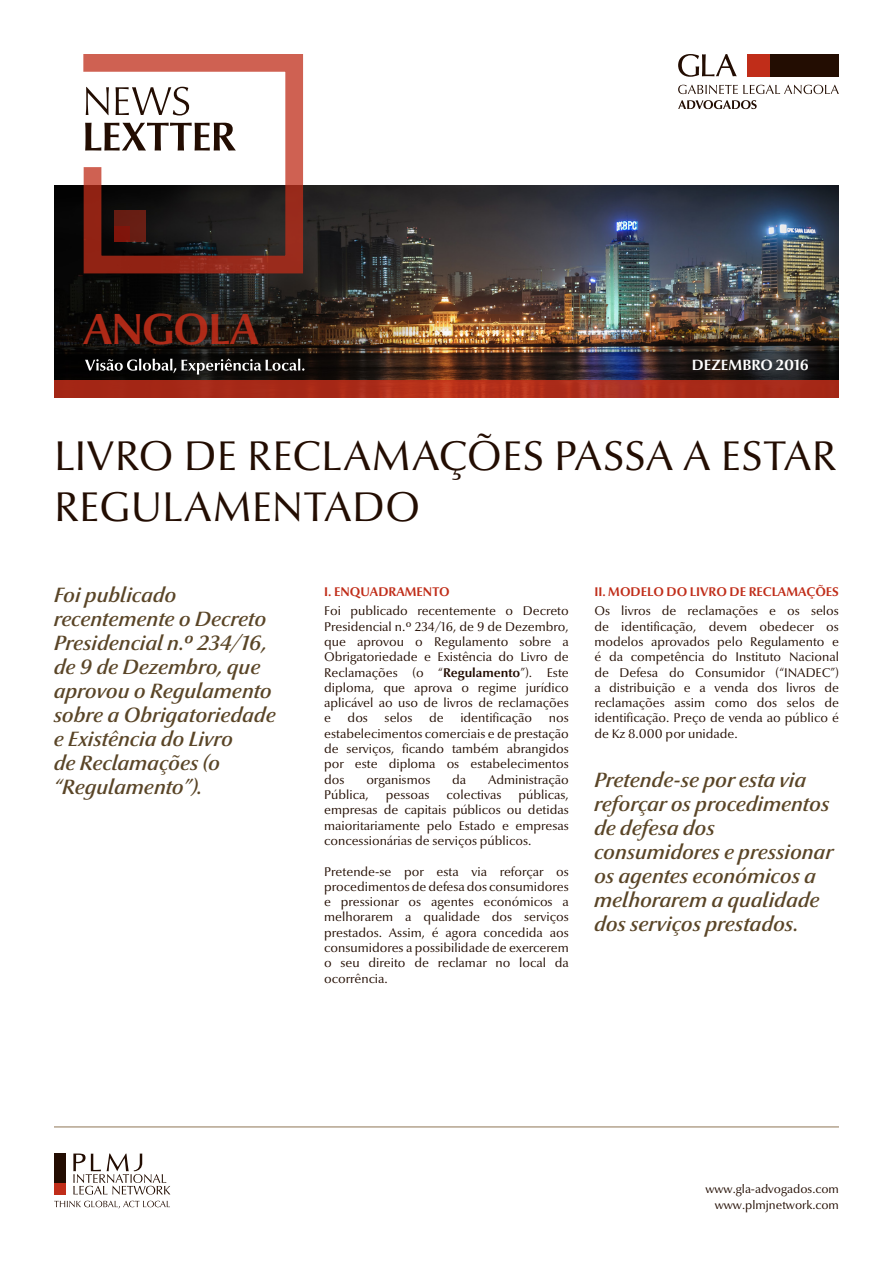
<style>
.page{position:relative;width:893px;height:1263px;background:#fff}
.page>*{position:absolute;margin:0;border:0;box-sizing:border-box;transform-origin:0 0}
.t1{font:700 43.95px "Optima Nova LT";letter-spacing:-.035em;color:#c02d19}
.t2{font:42px/50.4px "Optima Nova LT";letter-spacing:.01em;color:#230d02}
.t3{font:italic 600 21px/24px "Optima Nova LT";color:#5a4527}
.t4{font:700 15px "Optima Nova LT";color:#fff}
.Corpo{font:12.75px/15.3px "Optima Nova LT";color:#230d02;text-align:justify}
.Corpo-2{font:700 12.75px "Optima Nova LT";color:#c02d19}
.t5{font:12px "Optima Nova LT";color:#230d02}
.s1{font-weight:700}
</style>
<div class="page">
<img style="left:54px;top:185px;width:785px;height:196px">
<div style="left:770px;top:54px;width:69px;height:22px;background:#230d02"></div>
<div style="left:748px;top:54px;width:22px;height:22px;background:#c02d19"></div>
<svg style="left:678px;top:54px;width:59px;height:23px"></svg>
<svg style="left:678px;top:100px;width:79px;height:9px"></svg>
<svg style="left:678px;top:85px;width:161px;height:9px"></svg>
<svg style="left:54px;top:381px;width:785px;height:17px;background:#ab2c19"></svg>
<svg style="left:85px;top:359px;width:219px;height:16px;background:#424140"></svg>
<div style="left:54px;top:1183px;width:12px;height:11px;background:#c02d19"></div>
<div style="left:54px;top:1153px;width:12px;height:30px;background:#230d02"></div>
<svg style="left:73px;top:1153px;width:97px;height:41px"></svg>
<svg style="left:54px;top:1201px;width:116px;height:8px"></svg>
<hr style="left:54px;top:1126px;width:785px;height:2px;background:#b4a38e">
<svg style="left:82px;top:54px;width:223px;height:221px"></svg>
<div style="left:114px;top:226px;width:16px;height:15px;background:#7f150b"></div>
<h1 class="t1" style="left:83px;top:303px;width:177px">ANGOLA</h1>
<p class="t4" style="left:692px;top:357px;width:119px">DEZEMBRO 2016</p>
<p class="t2" style="left:54px;top:432px;width:784px">LIVRO DE RECLAMAÇÕES PASSA A ESTAR<br>REGULAMENTADO</p>
<p class="t3" style="left:54px;top:584px;width:224px">Foi publicado recentemente o Decreto<br>Presidencial n.º 234/16, de 9 de Dezembro, que aprovou o Regulamento sobre a Obrigatoriedade e Existência do Livro<br>de Reclamações (o “Regulamento”).</p>
<p class="Corpo-2" style="left:324px;top:584px;width:127px">I. ENQUADRAMENTO</p>
<p class="Corpo" style="left:324px;top:604px;width:246px">Foi publicado recentemente o Decreto Presidencial n.º 234/16, de 9 de Dezembro, que aprovou o Regulamento sobre a Obrigatoriedade e Existência do Livro de Reclamações (o “<span class="s1">Regulamento</span>”). Este diploma, que aprova o regime jurídico aplicável ao uso de livros de reclamações e</p>
<p class="Corpo" style="left:348px;top:711px;width:22px">dos</p>
<p class="Corpo" style="left:385px;top:711px;width:29px">selos</p>
<p class="Corpo" style="left:429px;top:711px;width:16px">de</p>
<p class="Corpo" style="left:460px;top:711px;width:73px">identificação</p>
<p class="Corpo" style="left:324px;top:711px;width:246px;text-indent:225px">nos estabelecimentos comerciais e de prestação de serviços, ficando também abrangidos por este diploma os estabelecimentos dos</p>
<p class="Corpo" style="left:366px;top:772px;width:66px">organismos</p>
<p class="Corpo" style="left:452px;top:772px;width:16px">da</p>
<p class="Corpo" style="left:488px;top:772px;width:82px">Administração</p>
<p class="Corpo" style="left:324px;top:787px;width:46px">Pública,</p>
<p class="Corpo" style="left:386px;top:787px;width:45px">pessoas</p>
<p class="Corpo" style="left:447px;top:787px;width:56px">colectivas</p>
<p class="Corpo" style="left:324px;top:787px;width:246px;text-indent:194px">públicas, empresas de capitais públicos ou detidas maioritariamente pelo Estado e empresas concessionárias de serviços públicos.</p>
<p class="Corpo" style="left:324px;top:864px;width:246px">Pretende-se por esta via reforçar os procedimentos de defesa dos consumidores e pressionar os agentes económicos a melhorarem a qualidade dos serviços prestados. Assim, é agora concedida aos consumidores a possibilidade de exercerem o seu direito de reclamar no local da ocorrência.</p>
<p class="Corpo-2" style="left:594px;top:584px;width:246px">II. MODELO DO LIVRO DE RECLAMAÇÕES</p>
<p class="Corpo" style="left:594px;top:604px;width:246px">Os livros de reclamações e os selos de identificação, devem obedecer os modelos aprovados pelo Regulamento e é da competência do Instituto Nacional de Defesa do Consumidor (“INADEC”) a distribuição e a venda dos livros de reclamações assim como dos selos de identificação. Preço de venda ao público é de Kz 8.000 por unidade.</p>
<p class="t3" style="left:594px;top:768px;width:241px">Pretende-se por esta via reforçar os procedimentos de defesa dos consumidores e pressionar os agentes económicos a melhorarem a qualidade dos serviços prestados.</p>
<p class="t5" style="left:705px;top:1182px;width:135px">www.gla-advogados.com</p>
<p class="t5" style="left:715px;top:1198px;width:126px">www.plmjnetwork.com</p>
</div>
